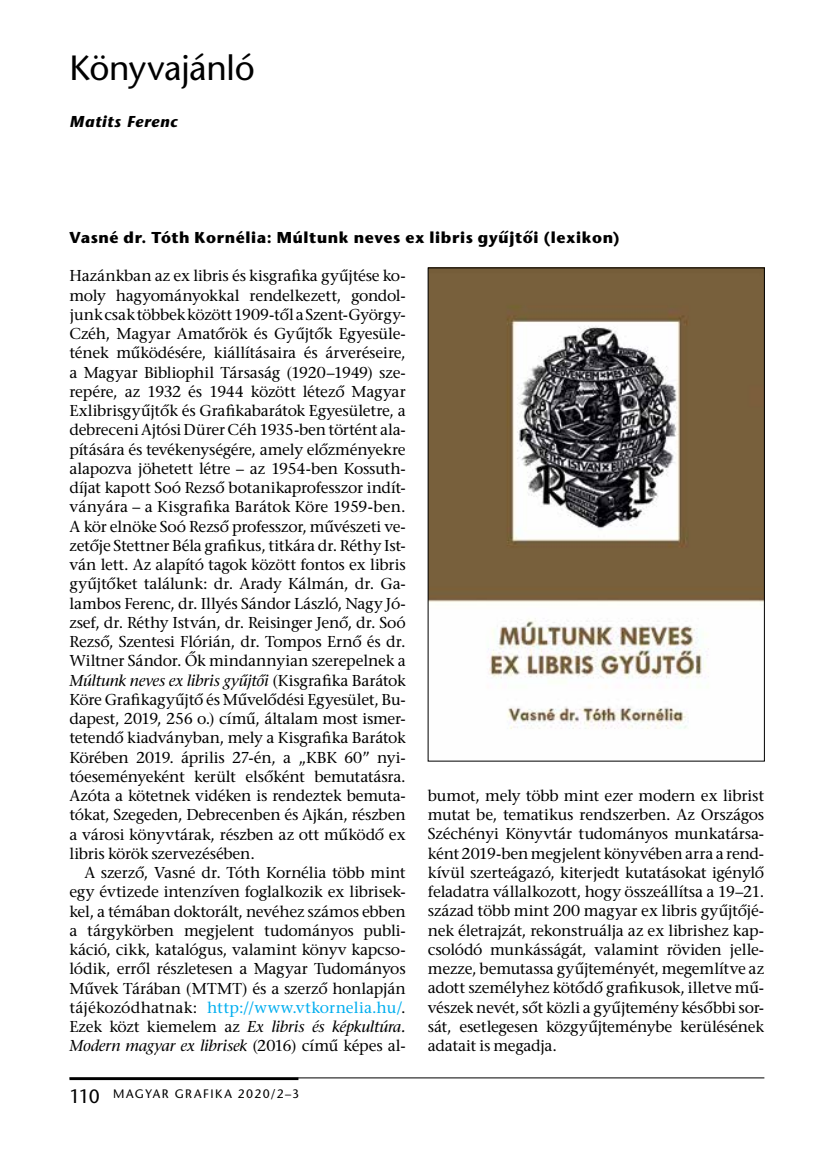
<style>
.page{position:relative;width:819px;height:1166px;background:#fff}
.page>*{position:absolute;margin:0;border:0;box-sizing:border-box;transform-origin:0 0}
.t1{font:35px "ITC Stone Sans";letter-spacing:-.01em;color:#000}
.t2{font:15.75px/19.2px "ITC Stone Serif";letter-spacing:-.01em;color:#000;text-align:justify}
.t3{font:700 15.75px "ITC Stone Sans";letter-spacing:.04em;color:#000}
.t4{font:italic 700 15.75px "ITC Stone Sans";letter-spacing:.045em;color:#000}
.t5{font:12.25px "ITC Stone Sans";letter-spacing:.12em;color:#000}
.s1{font-style:italic}
.s2{color:#00aeef}
.s3{font-size:19.25px}
</style>
<div class="page">
<hr style="left:69px;top:1077px;width:695px;height:1px;background:#000">
<hr style="left:69px;top:1077px;width:229px;height:3px;background:#000">
<img style="left:430px;top:270px;width:332px;height:459px">
<h1 class="t1" style="left:69px;top:49px;width:187px">Könyvajánló</h1>
<p class="t4" style="left:69px;top:113px;width:109px">Matits Ferenc</p>
<p class="t3" style="left:69px;top:229px;width:552px">Vasné dr. Tóth Kornélia: Múltunk neves ex libris gyűjtői (lexikon)</p>
<p class="t2" style="left:69px;top:268px;width:338px">Hazánkban az ex libris és kisgrafika gyűjtése ko&shy;moly hagyományokkal rendelkezett, gondol&shy;junk csak többek között 1909-től a Szent-György-Czéh, Magyar Amatőrök és Gyűjtők Egyesüle&shy;tének működésére, kiállításaira és árveréseire, a Magyar Bibliophil Társaság (1920–1949) sze&shy;repére, az 1932 és 1944 között létező Magyar Exlibrisgyűjtők és Grafikabarátok Egyesületre, a debreceni Ajtósi Dürer Céh 1935-ben történt ala&shy;pítására és tevékenységére, amely előzményekre alapozva jöhetett létre – az 1954-ben Kossuth&shy;díjat kapott Soó Rezső botanikaprofesszor indít&shy;ványára – a Kisgrafika Barátok Köre 1959-ben.<br>A kör elnöke Soó Rezső professzor, művészeti ve&shy;zetője Stettner Béla grafikus, titkára dr. Réthy Ist&shy;ván lett. Az alapító tagok között fontos ex libris gyűjtőket találunk: dr. Arady Kálmán, dr. Ga&shy;lambos Ferenc, dr. Illyés Sándor László, Nagy Jó&shy;zsef, dr. Réthy István, dr. Reisinger Jenő, dr. Soó Rezső, Szentesi Flórián, dr. Tompos Ernő és dr.<br>Wiltner Sándor. Ők mindannyian szerepelnek a <span class="s1">Múltunk neves ex libris gyűjtői</span> (Kisgrafika Barátok Köre Grafikagyűjtő és Művelődési Egyesület, Bu&shy;dapest, 2019, 256 o.) című, általam most ismer&shy;tetendő kiadványban, mely a Kisgrafika Barátok Körében 2019. április 27-én, a „KBK 60” nyi&shy;tóeseményeként került elsőként bemutatásra.<br>Azóta a kötetnek vidéken is rendeztek bemuta&shy;tókat, Szegeden, Debrecenben és Ajkán, részben a városi könyvtárak, részben az ott működő ex libris körök szervezésében.</p>
<p class="t2" style="left:69px;top:865px;width:338px;text-indent:15px">A szerző, Vasné dr. Tóth Kornélia több mint egy évtizede intenzíven foglalkozik ex librisek&shy;kel, a témában doktorált, nevéhez számos ebben a tárgykörben megjelent tudományos publi&shy;káció, cikk, katalógus, valamint könyv kapcso&shy;lódik, erről részletesen a Magyar Tudományos Művek Tárában (MTMT) és a szerző honlapján tájékozódhatnak: <span class="s2">http://www.vtkornelia.hu/</span>.<br>Ezek közt kiemelem az <span class="s1">Ex libris és képkultúra.<br>Modern magyar ex librisek</span> (2016) című képes al-</p>
<p class="t5" style="left:69px;top:1087px;width:231px"><span class="s3">110</span> MAGYAR GRAFIKA 2020/2–3</p>
<p class="t2" style="left:428px;top:788px;width:338px">bumot, mely több mint ezer modern ex librist mutat be, tematikus rendszerben. Az Országos Széchényi Könyvtár tudományos munkatársa&shy;ként 2019-ben megjelent könyvében arra a rend&shy;kívül szerteágazó, kiterjedt kutatásokat igénylő feladatra vállalkozott, hogy összeállítsa a 19–21. század több mint 200 magyar ex libris gyűjtőjé&shy;nek életrajzát, rekonstruálja az ex librishez kap&shy;csolódó munkásságát, valamint röviden jelle&shy;mezze, bemutassa gyűjteményét, megemlítve az adott személyhez kötődő grafikusok, illetve mű&shy;vészek nevét, sőt közli a gyűjtemény későbbi sor&shy;sát, esetlegesen közgyűjteménybe kerülésének adatait is megadja.</p>
</div>
